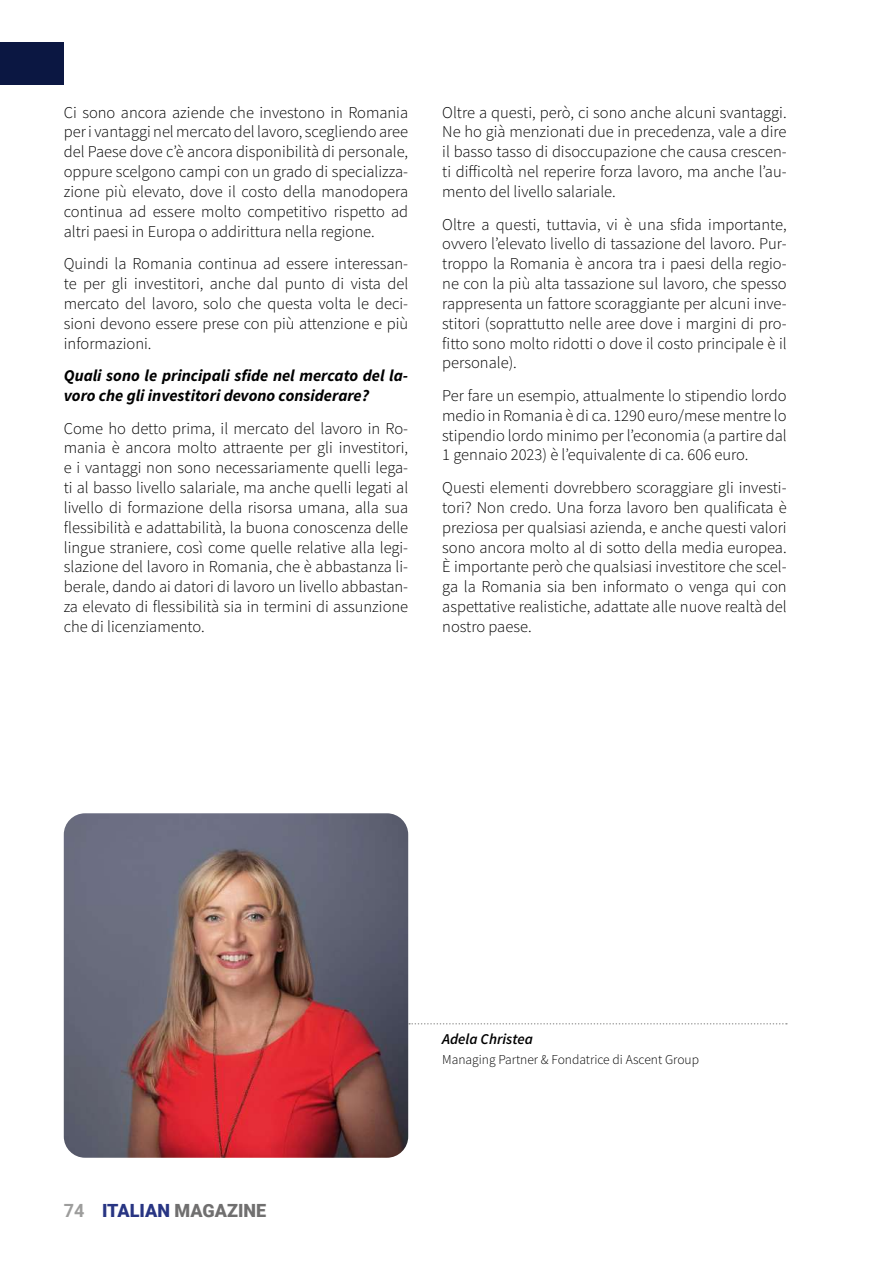
<style>
.page{position:relative;width:893px;height:1263px;background:#fff}
.page>*{position:absolute;margin:0;border:0;box-sizing:border-box;transform-origin:0 0}
.t1{font:900 18.15px "Roboto";color:#706f6f}
.t2{font:300 16.5px/19.8px "Source Sans Pro";color:#000;text-align:justify}
.t3{font:italic 700 16.5px/19.8px "Source Sans Pro";color:#000}
.t4{font:italic 600 15px "Source Sans Pro";color:#000}
.t5{font:300 13.5px "Source Sans Pro";color:#000}
.s1{font-weight:700;color:#9d9d9c}
.s2{color:#283583}
</style>
<div class="page">
<div style="left:0;top:43px;width:64px;height:42px;background:#0b1742"></div>
<img style="left:64px;top:813px;width:344px;height:345px">
<svg style="left:409px;top:1023px;width:378px;height:1px"></svg>
<p class="t2" style="left:64px;top:102px;width:346px">Ci sono ancora aziende che investono in Romania per i vantaggi nel mercato del lavoro, scegliendo aree del Paese dove c’è ancora disponibilità di personale, oppure scelgono campi con un grado di specializza&shy;zione più elevato, dove il costo della manodopera continua ad essere molto competitivo rispetto ad altri paesi in Europa o addirittura nella regione.</p>
<p class="t2" style="left:64px;top:254px;width:346px">Quindi la Romania continua ad essere interessan&shy;te per gli investitori, anche dal punto di vista del mercato del lavoro, solo che questa volta le deci&shy;sioni devono essere prese con più attenzione e più informazioni.</p>
<p class="t3" style="left:64px;top:365px;width:346px">Quali sono le principali sfide nel mercato del la&shy;voro che gli investitori devono considerare?</p>
<p class="t2" style="left:64px;top:418px;width:346px">Come ho detto prima, il mercato del lavoro in Ro&shy;mania è ancora molto attraente per gli investitori, e i vantaggi non sono necessariamente quelli lega&shy;ti al basso livello salariale, ma anche quelli legati al livello di formazione della risorsa umana, alla sua flessibilità e adattabilità, la buona conoscenza delle lingue straniere, così come quelle relative alla legi&shy;slazione del lavoro in Romania, che è abbastanza li&shy;berale, dando ai datori di lavoro un livello abbastan&shy;za elevato di flessibilità sia in termini di assunzione che di licenziamento.</p>
<p class="t2" style="left:442px;top:102px;width:346px">Oltre a questi, però, ci sono anche alcuni svantaggi.<br>Ne ho già menzionati due in precedenza, vale a dire il basso tasso di disoccupazione che causa crescen&shy;ti difficoltà nel reperire forza lavoro, ma anche l’au&shy;mento del livello salariale.</p>
<p class="t2" style="left:442px;top:214px;width:346px">Oltre a questi, tuttavia, vi è una sfida importante, ovvero l’elevato livello di tassazione del lavoro. Pur&shy;troppo la Romania è ancora tra i paesi della regio&shy;ne con la più alta tassazione sul lavoro, che spesso rappresenta un fattore scoraggiante per alcuni inve&shy;stitori (soprattutto nelle aree dove i margini di pro&shy;fitto sono molto ridotti o dove il costo principale è il personale).</p>
<p class="t2" style="left:442px;top:386px;width:346px">Per fare un esempio, attualmente lo stipendio lordo medio in Romania è di ca. 1290 euro/mese mentre lo stipendio lordo minimo per l’economia (a partire dal 1 gennaio 2023) è l’equivalente di ca. 606 euro.</p>
<p class="t2" style="left:442px;top:478px;width:346px">Questi elementi dovrebbero scoraggiare gli investi&shy;tori? Non credo. Una forza lavoro ben qualificata è preziosa per qualsiasi azienda, e anche questi valori sono ancora molto al di sotto della media europea.<br>È importante però che qualsiasi investitore che scel&shy;ga la Romania sia ben informato o venga qui con aspettative realistiche, adattate alle nuove realtà del nostro paese.</p>
<p class="t1" style="left:64px;top:1198px;width:204px"><span class="s1">74</span> <span class="s2">ITALIAN</span> MAGAZINE</p>
<p class="t4" style="left:442px;top:1029px;width:92px">Adela Christea</p>
<p class="t5" style="left:442px;top:1051px;width:258px">Managing Partner &amp; Fondatrice di Ascent Group</p>
</div>
